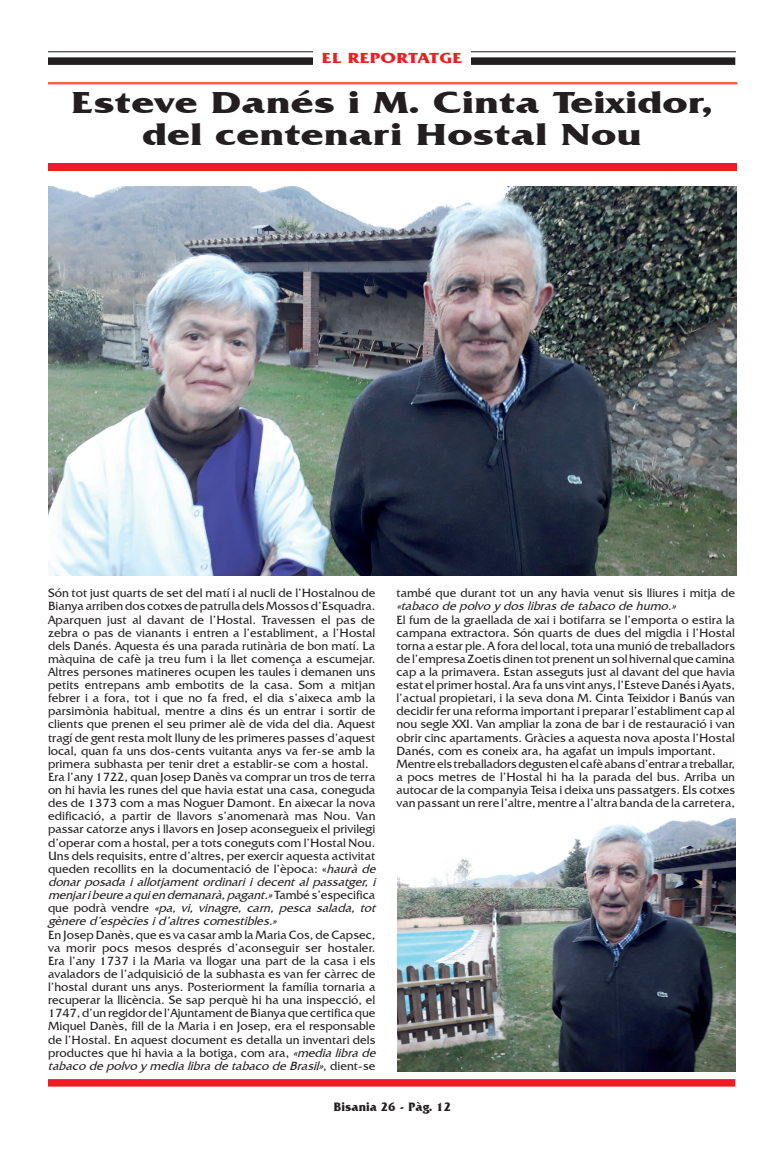
<style>
.page{position:relative;width:784px;height:1159px;background:#fff}
.page>*{position:absolute;margin:0;border:0;box-sizing:border-box;transform-origin:0 0}
.t1{font:700 31.25px/32.5px "Friz Quadrata IT Cby BT";color:#231f20;text-align:center;scale:1.35 1}
.t2{font:700 15px "Friz Quadrata IT Cby BT";color:#ee1d23;scale:1.25 1}
.t3{font:700 12.5px "Friz Quadrata IT Cby BT";color:#231f20}
.t4{font:12.25px/13.1px "Friz Quadrata IT Cby BT";color:#231f20}
.t5{font:italic 12.25px "Friz Quadrata IT Cby BT";color:#231f20}
.s1{font-style:italic}
</style>
<div class="page">
<div style="left:48px;top:1079px;width:687px;height:8px;background:#ee1d23"></div>
<hr style="left:48px;top:51px;width:687px;height:1px;background:#231f20">
<div style="left:48px;top:57px;width:687px;height:8px;background:#231f20"></div>
<div style="left:313px;top:41px;width:157px;height:35px;background:#fff"></div>
<div style="left:48px;top:163px;width:688px;height:8px;background:#ee1d23"></div>
<hr style="left:48px;top:82px;width:689px;height:2px;background:#f26648">
<img style="left:48px;top:186px;width:688px;height:390px">
<img style="left:397px;top:818px;width:337px;height:254px">
<p class="t2" style="left:321px;top:49px;width:114px">EL REPORTATGE</p>
<h1 class="t1" style="left:71px;top:85px;width:477px">Esteve Danés i M. Cinta Teixidor, del centenari Hostal Nou</h1>
<p class="t4" style="left:48px;top:586px;width:333px">Són tot just quarts de set del matí i al nucli de l’Hostalnou de Bianya arriben dos cotxes de patrulla dels Mossos d’Esquadra.<br>Aparquen just al davant de l’Hostal. Travessen el pas de zebra o pas de vianants i entren a l’establiment, a l’Hostal dels Danés. Aquesta és una parada rutinària de bon matí. La màquina de cafè ja treu fum i la llet comença a escumejar.<br>Altres persones matineres ocupen les taules i demanen uns petits entrepans amb embotits de la casa. Som a mitjan febrer i a fora, tot i que no fa fred, el dia s’aixeca amb la parsimònia habitual, mentre a dins és un entrar i sortir de clients que prenen el seu primer alè de vida del dia. Aquest tragí de gent resta molt lluny de les primeres passes d’aquest local, quan fa uns dos-cents vuitanta anys va fer-se amb la primera subhasta per tenir dret a establir-se com a hostal.<br>Era l’any 1722, quan Josep Danès va comprar un tros de terra on hi havia les runes del que havia estat una casa, coneguda des de 1373 com a mas Noguer Damont. En aixecar la nova edificació, a partir de llavors s’anomenarà mas Nou. Van passar catorze anys i llavors en Josep aconsegueix el privilegi d’operar com a hostal, per a tots coneguts com l’Hostal Nou.<br>Uns dels requisits, entre d’altres, per exercir aquesta activitat queden recollits en la documentació de l’època: «<span class="s1">hauràde donarposadaiallotjamentordinariidecentalpassatger,i menjaribeureaquiendemanarà,pagant.»</span>Ta m b é s ’ e s p e c i f i c a q u e p o d r à v e n d r e <span class="s1">«pa, vi, vinagre, carn, pesca salada, tot gènered’espèciesid’altrescomestibles.»</span></p>
<p class="t4" style="left:48px;top:928px;width:333px">En Josep Danès, que es va casar amb la Maria Cos, de Capsec, va morir pocs mesos després d’aconseguir ser hostaler.<br>Era l’any 1737 i la Maria va llogar una part de la casa i els avaladors de l’adquisició de la subhasta es van fer càrrec de l’hostal durant uns anys. Posteriorment la família tornaria a recuperar la llicència. Se sap perquè hi ha una inspecció, el 1747, d’un regidor de l’Ajuntament de Bianya que certifica que Miquel Danès, fill de la Maria i en Josep, era el responsable de l’Hostal. En aquest document es detalla un inventari dels productes que hi havia a la botiga, com ara, <span class="s1">«medialibrade tabacodepolvoy medialibradetabacodeBrasil»</span>, d i e n t - s e</p>
<p class="t4" style="left:396px;top:586px;width:340px">també que durant tot un any havia venut sis lliures i mitja de</p>
<p class="t5" style="left:396px;top:599px;width:284px">«tabacodepolvoy doslibrasdetabacodehumo.»</p>
<p class="t4" style="left:396px;top:613px;width:340px">El fum de la graellada de xai i botifarra se l’emporta o estira la campana extractora. Són quarts de dues del migdia i l’Hostal torna a estar ple. A fora del local, tota una munió de treballadors de l’empresa Zoetis dinen tot prenent un sol hivernal que camina cap a la primavera. Estan asseguts just al davant del que havia estat el primer hostal. Ara fa uns vint anys, l’Esteve Danés i Ayats, l’actual propietari, i la seva dona M. Cinta Teixidor i Banús van decidir fer una reforma important i preparar l’establiment cap al nou segle XXI. Van ampliar la zona de bar i de restauració i van obrir cinc apartaments. Gràcies a aquesta nova aposta l’Hostal Danés, com es coneix ara, ha agafat un impuls important.<br>Mentre els treballadors degusten el cafè abans d’entrar a treballar, a pocs metres de l’Hostal hi ha la parada del bus. Arriba un autocar de la companyia Teisa i deixa uns passatgers. Els cotxes van passant un rere l’altre, mentre a l’altra banda de la carretera,</p>
<p class="t3" style="left:333px;top:1099px;width:119px">Bisania 26 - Pàg. 12</p>
</div>
